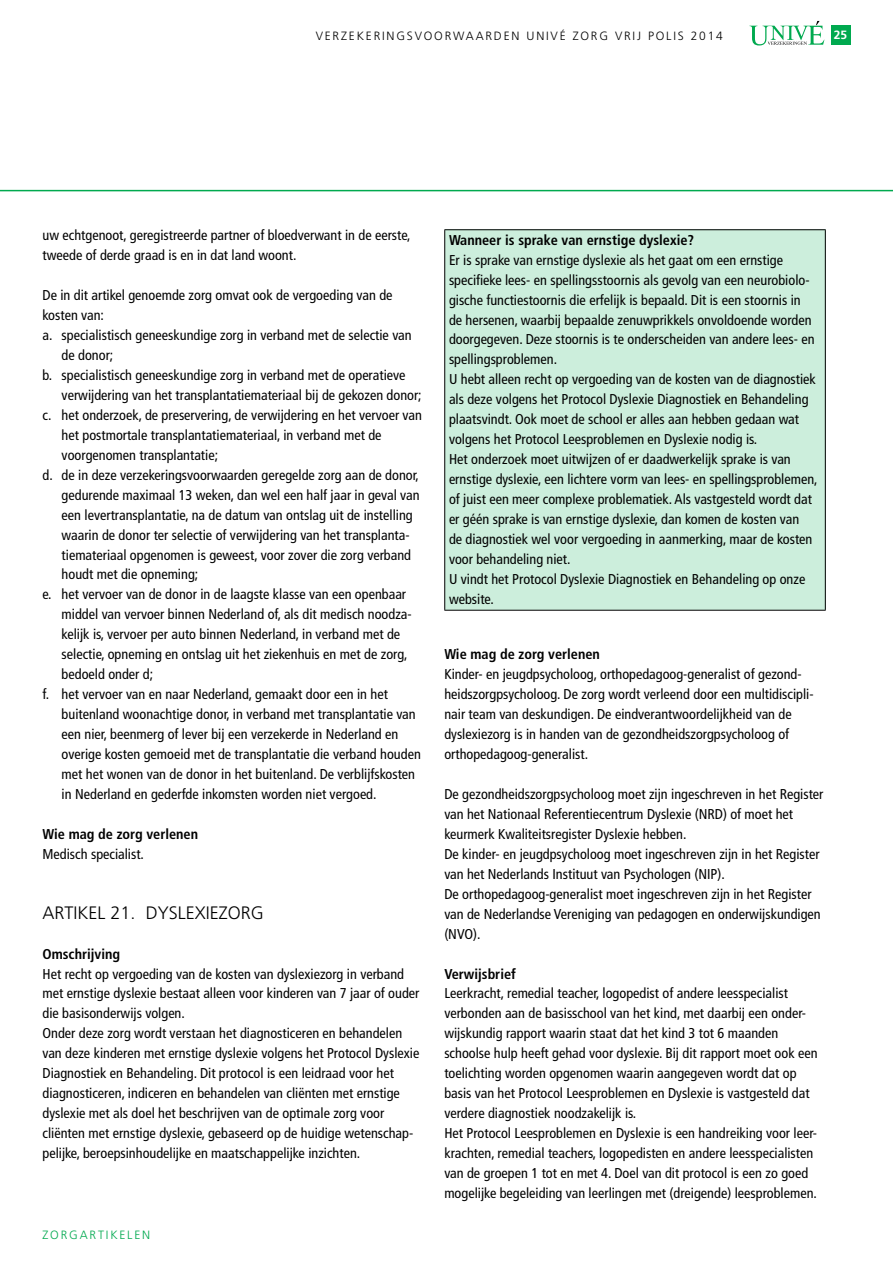
<style>
.page{position:relative;width:893px;height:1263px;background:#fff}
.page>*{position:absolute;margin:0;border:0;box-sizing:border-box;transform-origin:0 0}
.t1{font:300 18px "Frutiger";color:#000}
.t2{font:condensed 14.25px/20px "Frutiger";color:#000}
.t3{font:700 condensed 14.25px "Frutiger";color:#000}
.t4{font:300 12px "Frutiger";letter-spacing:.15em;color:#000}
.t5{font:300 12px "Frutiger";color:#00a94f}
.t6{font:700 12px "Frutiger";color:#fff}
</style>
<div class="page">
<svg style="left:0;top:189px;width:893px;height:2px;background:#6ece9a"></svg>
<div style="left:831px;top:26px;width:19px;height:19px;background:#00a94f"></div>
<svg style="left:749px;top:21px;width:75px;height:25px"></svg>
<div style="left:445px;top:230px;width:380px;height:380px;background:#cceedc"></div>
<hr style="left:444px;top:229px;width:382px;height:1px;background:#000">
<hr style="left:444px;top:230px;width:1px;height:380px;background:#000">
<hr style="left:825px;top:230px;width:1px;height:380px;background:#000">
<hr style="left:444px;top:610px;width:382px;height:1px;background:#000">
<p class="t4" style="left:316px;top:29px;width:409px">VERZEKERINGSVOORWAARDEN UNIVÉ ZORG VRIJ POLIS 2014</p>
<p class="t6" style="left:834px;top:27px;width:15px">25</p>
<p class="t2" style="left:43px;top:225px;width:370px">uw echtgenoot, geregistreerde partner of bloedverwant in de eerste, tweede of derde graad is en in dat land woont.</p>
<p class="t2" style="left:43px;top:285px;width:351px">De in dit artikel genoemde zorg omvat ook de vergoeding van de</p>
<p class="t2" style="left:43px;top:305px;width:63px">kosten van:</p>
<p class="t2" style="left:43px;top:325px;width:371px">a. specialistisch geneeskundige zorg in verband met de selectie van</p>
<p class="t2" style="left:62px;top:345px;width:53px">de donor;</p>
<p class="t2" style="left:43px;top:365px;width:365px">b. specialistisch geneeskundige zorg in verband met de operatieve</p>
<p class="t2" style="left:62px;top:385px;width:362px">verwijdering van het transplantatiemateriaal bij de gekozen donor;</p>
<p class="t2" style="left:43px;top:405px;width:381px">c. het onderzoek, de preservering, de verwijdering en het vervoer van</p>
<p class="t2" style="left:62px;top:425px;width:321px">het postmortale transplantatiemateriaal, in verband met de</p>
<p class="t2" style="left:62px;top:445px;width:158px">voorgenomen transplantatie;</p>
<p class="t2" style="left:43px;top:465px;width:378px">d. de in deze verzekeringsvoorwaarden geregelde zorg aan de donor,</p>
<p class="t2" style="left:62px;top:485px;width:359px">gedurende maximaal 13 weken, dan wel een half jaar in geval van</p>
<p class="t2" style="left:62px;top:505px;width:353px">een levertransplantatie, na de datum van ontslag uit de instelling</p>
<p class="t2" style="left:62px;top:525px;width:349px">waarin de donor ter selectie of verwijdering van het transplanta-</p>
<p class="t2" style="left:62px;top:545px;width:351px">tiemateriaal opgenomen is geweest, voor zover die zorg verband</p>
<p class="t2" style="left:62px;top:565px;width:138px">houdt met die opneming;</p>
<p class="t2" style="left:43px;top:585px;width:365px">e. het vervoer van de donor in de laagste klasse van een openbaar</p>
<p class="t2" style="left:62px;top:604px;width:352px">middel van vervoer binnen Nederland of, als dit medisch noodza-</p>
<p class="t2" style="left:62px;top:624px;width:340px">kelijk is, vervoer per auto binnen Nederland, in verband met de</p>
<p class="t2" style="left:62px;top:644px;width:348px">selectie, opneming en ontslag uit het ziekenhuis en met de zorg,</p>
<p class="t2" style="left:62px;top:664px;width:93px">bedoeld onder d;</p>
<p class="t2" style="left:43px;top:684px;width:347px">f. het vervoer van en naar Nederland, gemaakt door een in het</p>
<p class="t2" style="left:62px;top:704px;width:356px">buitenland woonachtige donor, in verband met transplantatie van</p>
<p class="t2" style="left:62px;top:724px;width:338px">een nier, beenmerg of lever bij een verzekerde in Nederland en</p>
<p class="t2" style="left:62px;top:744px;width:361px">overige kosten gemoeid met de transplantatie die verband houden</p>
<p class="t2" style="left:62px;top:764px;width:355px">met het wonen van de donor in het buitenland. De verblijfskosten</p>
<p class="t2" style="left:62px;top:784px;width:316px">in Nederland en gederfde inkomsten worden niet vergoed.</p>
<p class="t3" style="left:43px;top:825px;width:157px">Wie mag de zorg verlenen</p>
<p class="t2" style="left:43px;top:844px;width:103px">Medisch specialist.</p>
<p class="t1" style="left:43px;top:902px;width:223px">ARTIKEL 21. DYSLEXIEZORG</p>
<p class="t3" style="left:43px;top:945px;width:79px">Omschrijving</p>
<p class="t2" style="left:43px;top:964px;width:378px">Het recht op vergoeding van de kosten van dyslexiezorg in verband met ernstige dyslexie bestaat alleen voor kinderen van 7 jaar of ouder die basisonderwijs volgen.<br>Onder deze zorg wordt verstaan het diagnosticeren en behandelen van deze kinderen met ernstige dyslexie volgens het Protocol Dyslexie Diagnostiek en Behandeling. Dit protocol is een leidraad voor het diagnosticeren, indiceren en behandelen van cliënten met ernstige dyslexie met als doel het beschrijven van de optimale zorg voor cliënten met ernstige dyslexie, gebaseerd op de huidige wetenschap&shy;pelijke, beroepsinhoudelijke en maatschappelijke inzichten.</p>
<p class="t5" style="left:43px;top:1228px;width:18px">ZORG</p>
<p class="t5" style="left:80px;top:1228px;width:40px">ART IKELEN</p>
<p class="t3" style="left:449px;top:231px;width:247px">Wanneer is sprake van ernstige dyslexie?</p>
<p class="t2" style="left:449px;top:250px;width:370px">Er is sprake van ernstige dyslexie als het gaat om een ernstige specifieke lees- en spellingsstoornis als gevolg van een neurobiolo&shy;gische functiestoornis die erfelijk is bepaald. Dit is een stoornis in<br>de hersenen, waarbij bepaalde zenuwprikkels onvoldoende worden doorgegeven. Deze stoornis is te onderscheiden van andere lees- en spellingsproblemen.<br>U hebt alleen recht op vergoeding van de kosten van de diagnostiek als deze volgens het Protocol Dyslexie Diagnostiek en Behandeling plaatsvindt. Ook moet de school er alles aan hebben gedaan wat volgens het Protocol Leesproblemen en Dyslexie nodig is.<br>Het onderzoek moet uitwijzen of er daadwerkelijk sprake is van ernstige dyslexie, een lichtere vorm van lees- en spellingsproblemen, of juist een meer complexe problematiek. Als vastgesteld wordt dat er géén sprake is van ernstige dyslexie, dan komen de kosten van<br>de diagnostiek wel voor vergoeding in aanmerking, maar de kosten voor behandeling niet.<br>U vindt het Protocol Dyslexie Diagnostiek en Behandeling op onze website.</p>
<p class="t3" style="left:444px;top:646px;width:157px">Wie mag de zorg verlenen</p>
<p class="t2" style="left:444px;top:664px;width:371px">Kinder- en jeugdpsycholoog, orthopedagoog-generalist of gezond&shy;heidszorgpsycholoog. De zorg wordt verleend door een multidiscipli&shy;nair team van deskundigen. De eindverantwoordelijkheid van de dyslexiezorg is in handen van de gezondheidszorgpsycholoog of orthopedagoog-generalist.</p>
<p class="t2" style="left:444px;top:784px;width:381px">De gezondheidszorgpsycholoog moet zijn ingeschreven in het Register van het Nationaal Referentiecentrum Dyslexie (NRD) of moet het keurmerk Kwaliteitsregister Dyslexie hebben.<br>De kinder- en jeugdpsycholoog moet ingeschreven zijn in het Register van het Nederlands Instituut van Psychologen (NIP).<br>De orthopedagoog-generalist moet ingeschreven zijn in het Register van de Nederlandse Vereniging van pedagogen en onderwijskundigen (NVO).</p>
<p class="t3" style="left:444px;top:965px;width:73px">Verwijsbrief</p>
<p class="t2" style="left:444px;top:984px;width:375px">Leerkracht, remedial teacher, logopedist of andere leesspecialist verbonden aan de basisschool van het kind, met daarbij een onder&shy;wijskundig rapport waarin staat dat het kind 3 tot 6 maanden schoolse hulp heeft gehad voor dyslexie. Bij dit rapport moet ook een toelichting worden opgenomen waarin aangegeven wordt dat op basis van het Protocol Leesproblemen en Dyslexie is vastgesteld dat verdere diagnostiek noodzakelijk is.<br>Het Protocol Leesproblemen en Dyslexie is een handreiking voor leer&shy;krachten, remedial teachers, logopedisten en andere leesspecialisten van de groepen 1 tot en met 4. Doel van dit protocol is een zo goed mogelijke begeleiding van leerlingen met (dreigende) leesproblemen.</p>
</div>
